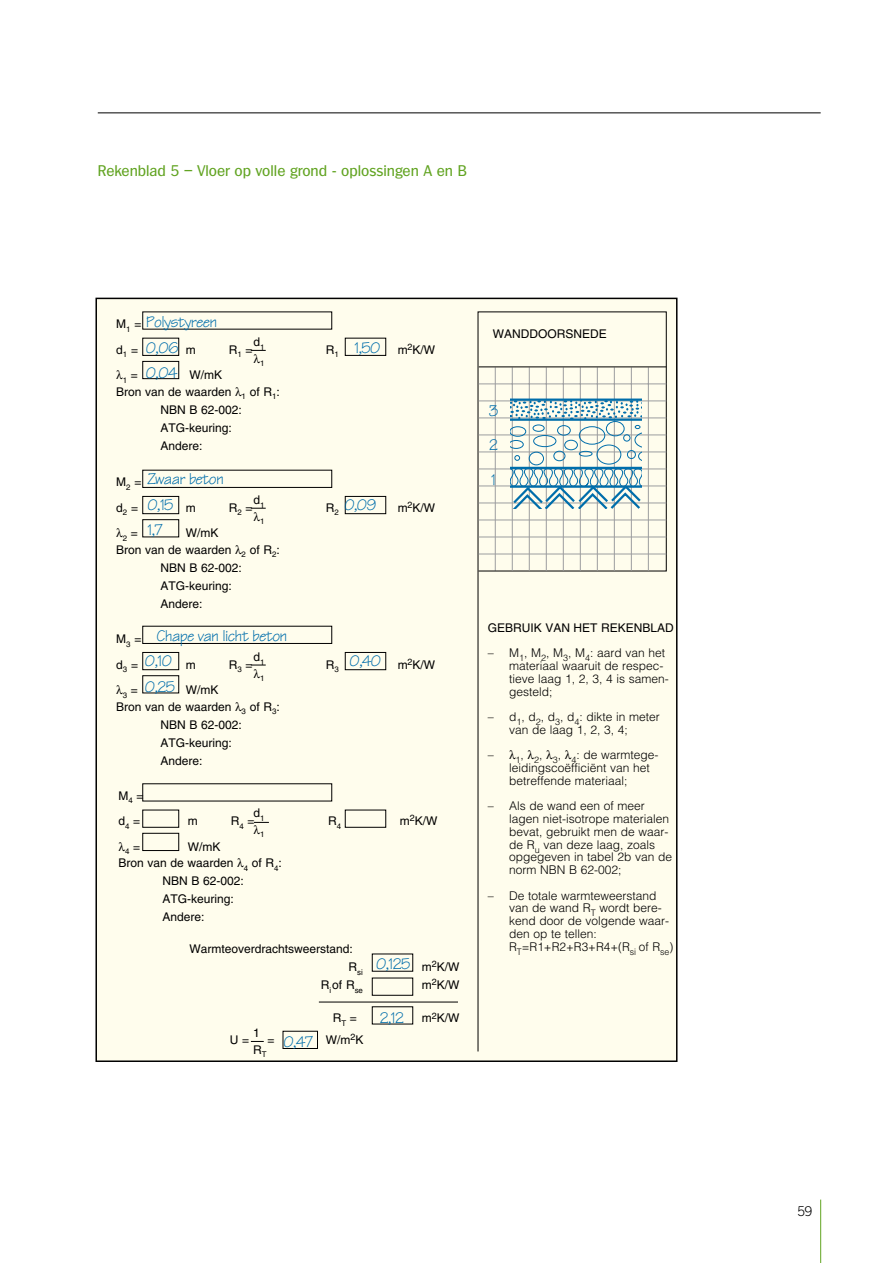
<style>
.page{position:relative;width:893px;height:1263px;background:#fff}
.page>*{position:absolute;margin:0;border:0;box-sizing:border-box;transform-origin:0 0}
.t1{font:16.5px/25.5px "Tekton LT";letter-spacing:-.04em;color:#006eab}
.t2{font:15px "Plymouth";color:#62a422}
.t3{font:300 13.5px "Trade Gothic";color:#000}
.t4{font:300 12px/12.8px "Helvetica LT";color:#000}
.t5{font:12px/18px "Helvetica LT";color:#000}
.t6{font:7.8px "Helvetica LT";color:#000}
</style>
<div class="page">
<hr style="left:98px;top:113px;width:723px;height:1px;background:#000">
<hr style="left:820px;top:1199px;width:1px;height:64px;background:#62a422">
<div style="left:96px;top:298px;width:581px;height:763px;background:#fffded"></div>
<svg style="left:142px;top:311px;width:271px;height:738px"></svg>
<svg style="left:477px;top:311px;width:190px;height:741px"></svg>
<hr style="left:512px;top:367px;width:1px;height:204px;background:#9c9d9f">
<hr style="left:529px;top:367px;width:1px;height:204px;background:#9c9d9f">
<hr style="left:546px;top:367px;width:1px;height:204px;background:#9c9d9f">
<hr style="left:563px;top:367px;width:1px;height:204px;background:#9c9d9f">
<hr style="left:580px;top:367px;width:1px;height:204px;background:#9c9d9f">
<hr style="left:597px;top:367px;width:1px;height:204px;background:#9c9d9f">
<hr style="left:614px;top:367px;width:1px;height:204px;background:#9c9d9f">
<hr style="left:631px;top:367px;width:1px;height:204px;background:#9c9d9f">
<hr style="left:648px;top:367px;width:1px;height:204px;background:#9c9d9f">
<hr style="left:479px;top:384px;width:187px;height:1px;background:#9c9d9f">
<hr style="left:479px;top:366px;width:187px;height:1px;background:#000">
<hr style="left:479px;top:401px;width:187px;height:1px;background:#9c9d9f">
<hr style="left:479px;top:418px;width:187px;height:1px;background:#9c9d9f">
<hr style="left:479px;top:435px;width:187px;height:1px;background:#9c9d9f">
<hr style="left:479px;top:452px;width:187px;height:1px;background:#9c9d9f">
<hr style="left:479px;top:469px;width:187px;height:1px;background:#9c9d9f">
<hr style="left:479px;top:486px;width:187px;height:1px;background:#9c9d9f">
<hr style="left:479px;top:503px;width:187px;height:1px;background:#9c9d9f">
<hr style="left:479px;top:520px;width:187px;height:1px;background:#9c9d9f">
<hr style="left:479px;top:537px;width:187px;height:1px;background:#9c9d9f">
<hr style="left:479px;top:554px;width:187px;height:1px;background:#9c9d9f">
<svg style="left:251px;top:350px;width:15px;height:1px"></svg>
<svg style="left:251px;top:508px;width:15px;height:1px"></svg>
<svg style="left:251px;top:665px;width:15px;height:1px"></svg>
<svg style="left:254px;top:822px;width:15px;height:1px"></svg>
<svg style="left:251px;top:1041px;width:13px;height:1px"></svg>
<hr style="left:319px;top:1002px;width:139px;height:1px;background:#000">
<hr style="left:510px;top:398px;width:132px;height:3px;background:#006eab">
<svg style="left:510px;top:400px;width:132px;height:108px"></svg>
<p class="t2" style="left:98px;top:161px;width:371px">Rekenblad 5 – Vloer op volle grond - oplossingen A en B</p>
<h1 class="t1" style="left:146px;top:309px;width:73px">Polystyreen<br>0,06</h1>
<p class="t5" style="left:116px;top:311px;width:27px;line-height:25.5px">M<sub>1</sub> = d<sub>1</sub> =</p>
<p class="t5" style="left:253px;top:333px;width:13px">d<sub>1</sub></p>
<p class="t6" style="left:253px;top:359px;width:12px">●1</p>
<h1 class="t1" style="left:354px;top:335px;width:28px">1,50</h1>
<p class="t5" style="left:186px;top:341px;width:11px">m</p>
<p class="t5" style="left:229px;top:341px;width:25px">R<sub>1</sub> =</p>
<p class="t5" style="left:326px;top:341px;width:14px">R<sub>1</sub></p>
<p class="t5" style="left:398px;top:341px;width:39px">m<sup>2</sup>K/W</p>
<h1 class="t1" style="left:146px;top:360px;width:33px">0,04</h1>
<p class="t6" style="left:116px;top:376px;width:23px">●1 <sup>=</sup></p>
<p class="t5" style="left:116px;top:367px;width:165px;line-height:16.5px;text-indent:73px">W/mK<br>Bron van de waarden ●<sub>1</sub> of R<sub>1</sub>:</p>
<p class="t5" style="left:160px;top:401px;width:83px">NBN B 62-002:<br>ATG-keuring:<br>Andere:</p>
<h1 class="t1" style="left:148px;top:466px;width:78px">Zwaar beton<br>0,15</h1>
<p class="t5" style="left:116px;top:469px;width:27px;line-height:25.5px">M<sub>2</sub> = d<sub>2</sub> =</p>
<p class="t5" style="left:253px;top:491px;width:13px">d<sub>1</sub></p>
<p class="t6" style="left:253px;top:517px;width:12px">●1</p>
<h1 class="t1" style="left:344px;top:492px;width:34px">0,09</h1>
<p class="t5" style="left:186px;top:499px;width:11px">m</p>
<p class="t5" style="left:229px;top:499px;width:25px">R<sub>2</sub> =</p>
<p class="t5" style="left:326px;top:499px;width:14px">R<sub>2</sub></p>
<p class="t5" style="left:398px;top:499px;width:39px">m<sup>2</sup>K/W</p>
<h1 class="t1" style="left:148px;top:517px;width:16px">1,7</h1>
<p class="t6" style="left:116px;top:534px;width:23px">●2 <sup>=</sup></p>
<p class="t5" style="left:116px;top:525px;width:165px;line-height:16.5px;text-indent:69px">W/mK<br>Bron van de waarden ●<sub>2</sub> of R<sub>2</sub>:</p>
<p class="t5" style="left:160px;top:559px;width:83px">NBN B 62-002:<br>ATG-keuring:<br>Andere:</p>
<h1 class="t1" style="left:145px;top:623px;width:144px;text-indent:12px">Chape van licht beton<br>0,10</h1>
<p class="t5" style="left:116px;top:626px;width:27px;line-height:25.5px">M<sub>3</sub> = d<sub>3</sub> =</p>
<p class="t5" style="left:253px;top:648px;width:13px">d<sub>1</sub></p>
<p class="t6" style="left:253px;top:674px;width:12px">●1</p>
<h1 class="t1" style="left:350px;top:648px;width:33px">0,40</h1>
<p class="t5" style="left:186px;top:655px;width:11px">m</p>
<p class="t5" style="left:229px;top:655px;width:25px">R<sub>3</sub> =</p>
<p class="t5" style="left:326px;top:655px;width:14px">R<sub>3</sub></p>
<p class="t5" style="left:398px;top:655px;width:39px">m<sup>2</sup>K/W</p>
<h1 class="t1" style="left:145px;top:674px;width:32px">0,25</h1>
<p class="t6" style="left:116px;top:690px;width:23px">●3 <sup>=</sup></p>
<p class="t5" style="left:116px;top:682px;width:165px;line-height:16.5px;text-indent:69px">W/mK<br>Bron van de waarden ●<sub>3</sub> of R<sub>3</sub>:</p>
<p class="t5" style="left:160px;top:715px;width:83px">NBN B 62-002:<br>ATG-keuring:<br>Andere:</p>
<p class="t5" style="left:118px;top:782px;width:27px;line-height:25.5px">M<sub>4</sub> = d<sub>4</sub> =</p>
<p class="t5" style="left:253px;top:804px;width:13px">d<sub>1</sub></p>
<p class="t6" style="left:253px;top:830px;width:12px">●1</p>
<p class="t5" style="left:188px;top:812px;width:11px">m</p>
<p class="t5" style="left:231px;top:812px;width:25px">R<sub>4</sub> =</p>
<p class="t5" style="left:328px;top:812px;width:14px">R<sub>4</sub></p>
<p class="t5" style="left:400px;top:812px;width:39px">m<sup>2</sup>K/W</p>
<p class="t6" style="left:118px;top:847px;width:23px">●4 <sup>=</sup></p>
<p class="t5" style="left:118px;top:838px;width:165px;line-height:16.5px;text-indent:69px">W/mK<br>Bron van de waarden ●<sub>4</sub> of R<sub>4</sub>:</p>
<p class="t5" style="left:162px;top:872px;width:83px">NBN B 62-002:<br>ATG-keuring:<br>Andere:</p>
<p class="t5" style="left:189px;top:940px;width:165px">Warmteoverdrachtsweerstand:</p>
<p class="t6" style="left:349px;top:968px;width:16px"><sup>R</sup>si</p>
<p class="t5" style="left:422px;top:958px;width:39px">m<sup>2</sup>K/W</p>
<p class="t5" style="left:321px;top:976px;width:44px">R<sub>i</sub>of R<sub>se</sub></p>
<p class="t5" style="left:422px;top:976px;width:39px">m<sup>2</sup>K/W</p>
<p class="t5" style="left:333px;top:1009px;width:26px">R<sub>T</sub> =</p>
<p class="t5" style="left:422px;top:1009px;width:39px">m<sup>2</sup>K/W</p>
<p class="t5" style="left:230px;top:1031px;width:21px">U =</p>
<p class="t5" style="left:267px;top:1031px;width:9px">=</p>
<p class="t5" style="left:326px;top:1031px;width:39px">W/m<sup>2</sup>K</p>
<h1 class="t1" style="left:376px;top:951px;width:36px">0,125</h1>
<h1 class="t1" style="left:380px;top:1005px;width:26px">2,12</h1>
<p class="t5" style="left:253px;top:1024px;width:15px;line-height:16.5px">1<br>R<sub>T</sub></p>
<h1 class="t1" style="left:284px;top:1029px;width:31px">0,47</h1>
<p class="t5" style="left:493px;top:324px;width:115px">WANDDOORSNEDE</p>
<h1 class="t1" style="left:489px;top:393px;width:11px;line-height:34.5px;text-align:justify">3<br>2<br>1</h1>
<p class="t5" style="left:488px;top:618px;width:187px">GEBRUIK VAN HET REKENBLAD</p>
<p class="t4" style="left:509px;top:646px;width:161px;text-indent:-21px">– M<sub>1</sub>, M<sub>2</sub>, M<sub>3</sub>, M<sub>4</sub>: aard van het materiaal waaruit de respec&shy;tieve laag 1, 2, 3, 4 is samen&shy;gesteld;</p>
<p class="t4" style="left:509px;top:710px;width:152px;text-indent:-21px">– d<sub>1</sub>, d<sub>2</sub>, d<sub>3</sub>, d<sub>4</sub>: dikte in meter van de laag 1, 2, 3, 4;</p>
<p class="t4" style="left:509px;top:748px;width:151px;text-indent:-21px">– ●<sub>1</sub>, ●<sub>2</sub>, ●<sub>3</sub>, ●<sub>4</sub>: de warmtege&shy;leidingscoëfficiënt van het betreffende materiaal;</p>
<p class="t4" style="left:509px;top:799px;width:165px;text-indent:-21px">– Als de wand een of meer lagen niet-isotrope materialen bevat, gebruikt men de waar&shy;de R<sub>u</sub> van deze laag, zoals opgegeven in tabel 2b van de norm NBN B 62-002;</p>
<p class="t4" style="left:509px;top:889px;width:166px;text-indent:-21px">– De totale warmteweerstand van de wand R<sub>T</sub> wordt bere&shy;kend door de volgende waar&shy;den op te tellen:<br>R<sub>T</sub>=R1+R2+R3+R4+(R<sub>si</sub> of R<sub>se</sub>)</p>
<p class="t3" style="left:797px;top:1203px;width:8px">59</p>
</div>
